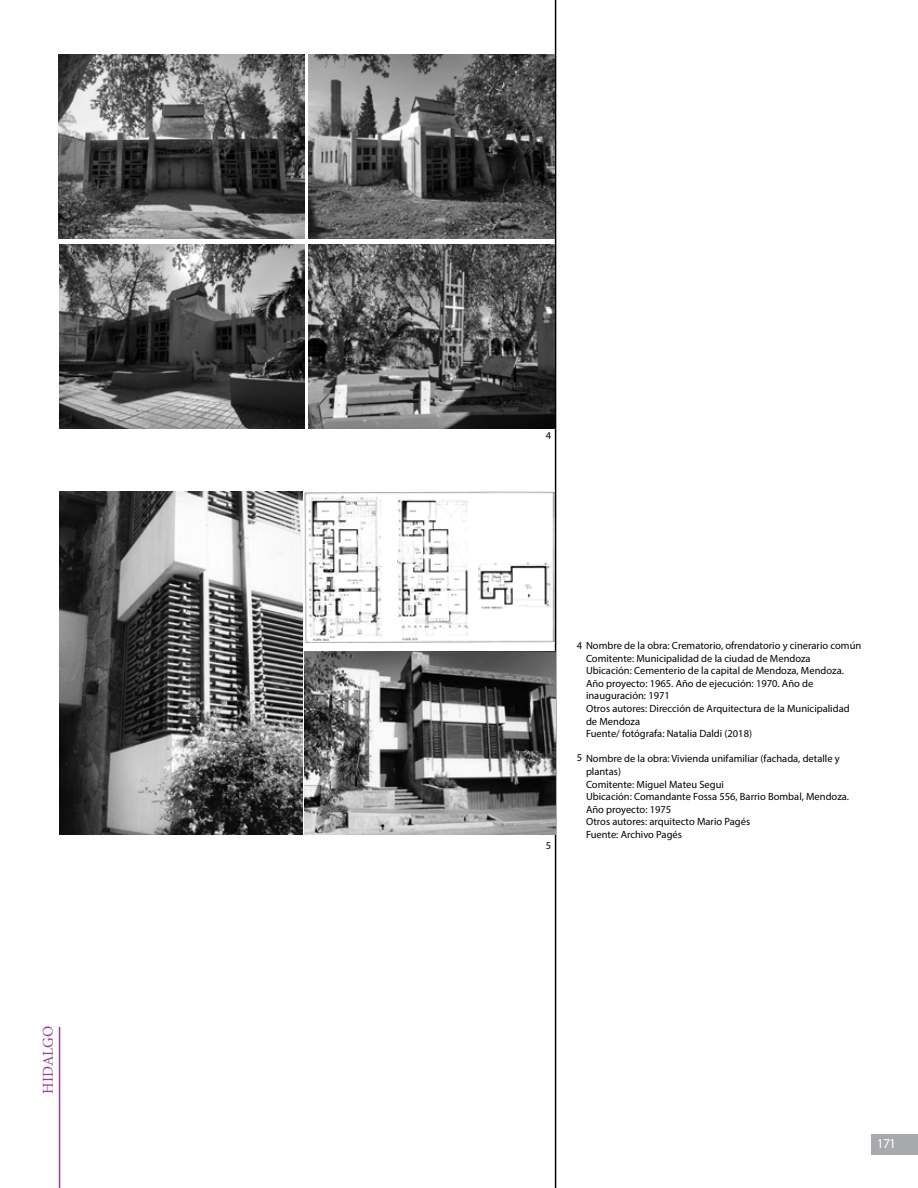
<style>
.page{position:relative;width:918px;height:1188px;background:#fff}
.page>*{position:absolute;margin:0;border:0;box-sizing:border-box;transform-origin:0 0}
.t1{font:15px "Minion Pro";color:#9b3d97}
.t2{font:13.5px "Myriad Pro";color:#fff}
.t3{font:10.5px/12.6px "Myriad Pro";color:#000}
</style>
<div class="page">
<div style="left:871px;top:1134px;width:47px;height:20px;background:#a7a9ac"></div>
<hr style="left:555px;top:0;width:1px;height:1188px;background:#000">
<img style="left:59px;top:54px;width:246px;height:184px">
<img style="left:309px;top:54px;width:246px;height:184px">
<img style="left:60px;top:245px;width:245px;height:183px">
<img style="left:309px;top:245px;width:246px;height:184px">
<img style="left:305px;top:492px;width:250px;height:150px">
<img style="left:305px;top:652px;width:251px;height:182px">
<img style="left:60px;top:492px;width:242px;height:342px">
<hr style="left:59px;top:1027px;width:1px;height:161px;background:#9b3d97">
<h1 class="t1" style="left:38px;top:1094px;width:69px;rotate:-90deg">HIDALGO</h1>
<p class="t3" style="left:546px;top:429px;width:7px">4</p>
<p class="t3" style="left:546px;top:839px;width:7px">5</p>
<p class="t3" style="left:586px;top:639px;width:277px;text-indent:-9px">4 Nombre de la obra: Crematorio, ofrendatorio y cinerario común Comitente: Municipalidad de la ciudad de Mendoza<br>Ubicación: Cementerio de la capital de Mendoza, Mendoza.<br>Año proyecto: 1965. Año de ejecución: 1970. Año de inauguración: 1971<br>Otros autores: Dirección de Arquitectura de la Municipalidad de Mendoza<br>Fuente/ fotógrafa: Natalia Daldi (2018)</p>
<p class="t3" style="left:586px;top:752px;width:265px">Nombre de la obra: Vivienda unifamiliar (fachada, detalle y plantas)<br>Comitente: Miguel Mateu Segui<br>Ubicación: Comandante Fossa 556, Barrio Bombal, Mendoza.<br>Año proyecto: 1975<br>Otros autores: arquitecto Mario Pagés<br>Fuente: Archivo Pagés</p>
<p class="t3" style="left:577px;top:751px;width:7px">5</p>
<p class="t2" style="left:877px;top:1136px;width:21px">171</p>
</div>
